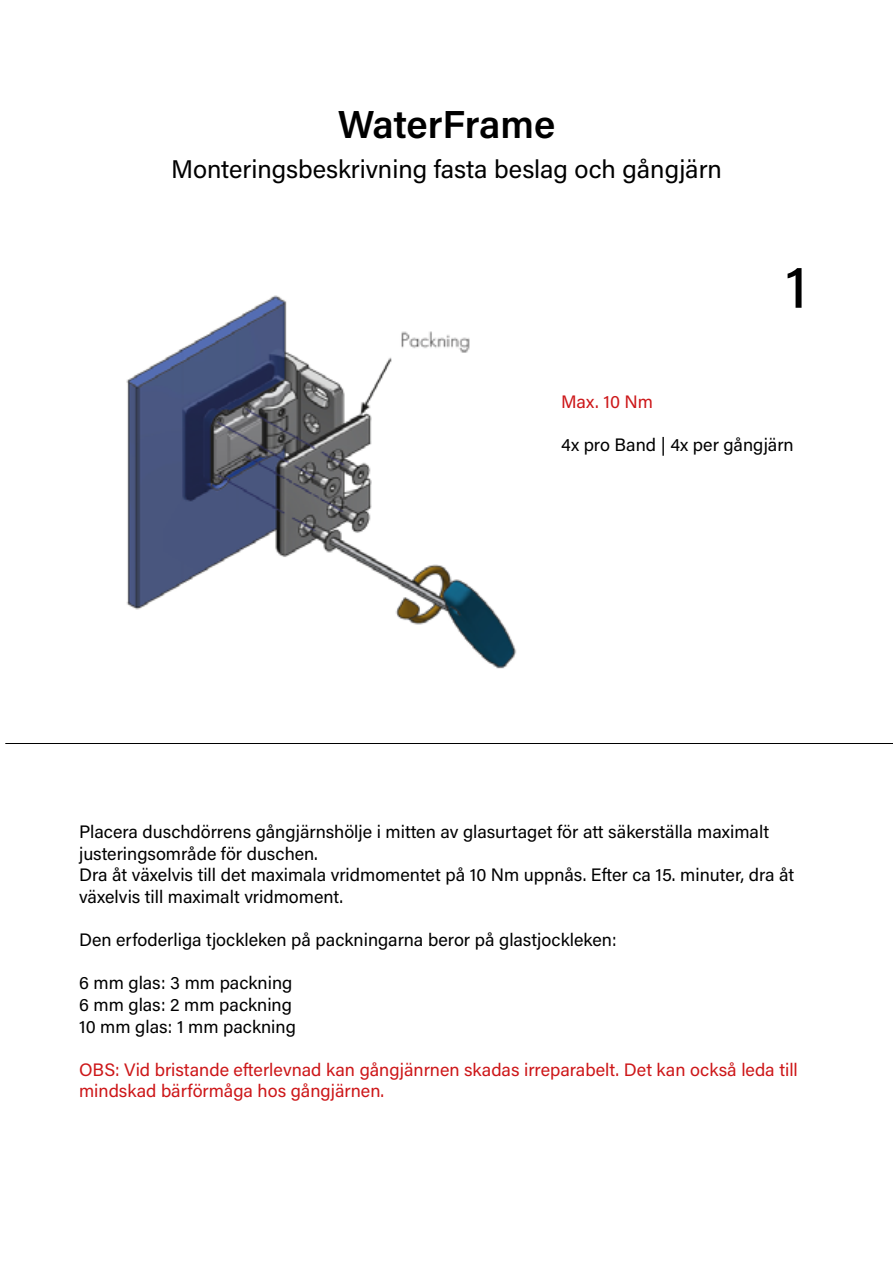
<style>
.page{position:relative;width:893px;height:1263px;background:#fff}
.page>*{position:absolute;margin:0;border:0;box-sizing:border-box;transform-origin:0 0}
.t1{font:500 60px "Acumin Pro";color:#000}
.t2{font:600 39px "Acumin Pro";letter-spacing:-.01em;color:#000}
.t3{font:25.5px "Acumin Pro";color:#000}
.t4{font:18px/21.6px "Acumin Pro";color:#000}
.t5{font:18px/21.6px "Acumin Pro";color:#cd1719}
</style>
<div class="page">
<img style="left:126px;top:295px;width:391px;height:374px">
<hr style="left:5px;top:743px;width:888px;height:1px;background:#000">
<h2 class="t2" style="left:338px;top:97px;width:219px">WaterFrame</h2>
<h3 class="t3" style="left:171px;top:152px;width:552px">Monteringsbeskrivning fasta beslag och gångjärn</h3>
<h1 class="t1" style="left:785px;top:245px;width:24px">1</h1>
<p class="t5" style="left:561px;top:390px;width:93px">Max. 10 Nm</p>
<p class="t4" style="left:561px;top:433px;width:234px">4x pro Band | 4x per gångjärn</p>
<p class="t4" style="left:79px;top:820px;width:717px">Placera duschdörrens gångjärnshölje i mitten av glasurtaget för att säkerställa maximalt justeringsområde för duschen.<br>Dra åt växelvis till det maximala vridmomentet på 10 Nm uppnås. Efter ca 15. minuter, dra åt växelvis till maximalt vridmoment.</p>
<p class="t4" style="left:79px;top:928px;width:539px">Den erfoderliga tjockleken på packningarna beror på glastjockleken:</p>
<p class="t4" style="left:79px;top:971px;width:218px">6 mm glas: 3 mm packning<br>6 mm glas: 2 mm packning<br>10 mm glas: 1 mm packning</p>
<p class="t5" style="left:79px;top:1058px;width:720px">OBS: Vid bristande efterlevnad kan gångjänrnen skadas irreparabelt. Det kan också leda till mindskad bärförmåga hos gångjärnen.</p>
</div>
